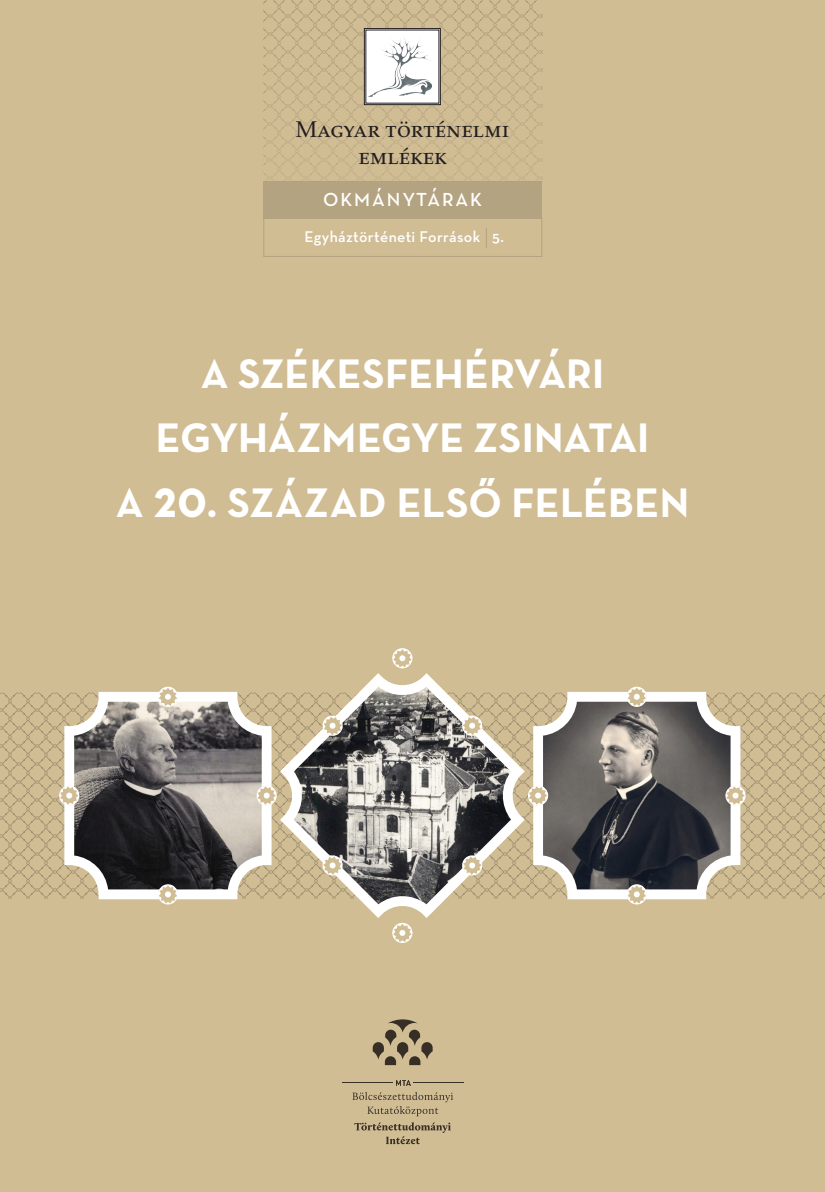
<style>
.page{position:relative;width:825px;height:1192px;background:#fff}
.page>*{position:absolute;margin:0;border:0;box-sizing:border-box;transform-origin:0 0}
.cim{font:700 42px "Neutra Text";letter-spacing:.005em;color:#fff}
.t1{font:22.75px "Palatino SC";color:#231f20}
.t2{font:600 19.25px "Neutra Text";letter-spacing:.1em;color:#fff}
.t3{font:600 15.75px "Neutra Text";letter-spacing:.02em;color:#fff}
.s1{font-size:54.25px}
</style>
<div class="page">
<div style="left:0;top:0;width:825px;height:1191px;background:#d1bd94"></div>
<svg style="left:0;top:692px;width:825px;height:206px"></svg>
<svg style="left:263px;top:0;width:279px;height:181px"></svg>
<svg style="left:364px;top:29px;width:76px;height:76px;background:#ececec"></svg>
<div style="left:364px;top:28px;width:77px;height:77px;border:1px solid #231f20"></div>
<img style="left:368px;top:38px;width:64px;height:59px">
<div style="left:263px;top:181px;width:279px;height:37px;background:#b4a381"></div>
<svg style="left:352px;top:1092px;width:101px;height:51px"></svg>
<svg style="left:396px;top:1080px;width:15px;height:5px"></svg>
<hr style="left:342px;top:1082px;width:51px;height:1px;background:#231f20">
<hr style="left:413px;top:1082px;width:51px;height:1px;background:#231f20">
<svg style="left:373px;top:1019px;width:60px;height:45px"></svg>
<svg style="left:486px;top:228px;width:1px;height:20px"></svg>
<svg style="left:392px;top:648px;width:20px;height:20px"></svg>
<svg style="left:392px;top:922px;width:20px;height:20px"></svg>
<svg style="left:64px;top:692px;width:208px;height:207px;background:#837f7a"></svg>
<svg style="left:158px;top:884px;width:20px;height:20px"></svg>
<svg style="left:158px;top:686px;width:20px;height:20px"></svg>
<svg style="left:59px;top:785px;width:20px;height:20px"></svg>
<svg style="left:257px;top:785px;width:20px;height:20px"></svg>
<svg style="left:533px;top:692px;width:207px;height:207px;background:#7a7774"></svg>
<svg style="left:627px;top:884px;width:20px;height:20px"></svg>
<svg style="left:627px;top:686px;width:20px;height:20px"></svg>
<svg style="left:528px;top:785px;width:20px;height:20px"></svg>
<svg style="left:725px;top:785px;width:21px;height:20px"></svg>
<svg style="left:280px;top:673px;width:245px;height:244px"></svg>
<svg style="left:461px;top:854px;width:22px;height:22px"></svg>
<svg style="left:322px;top:714px;width:22px;height:22px"></svg>
<svg style="left:322px;top:854px;width:22px;height:22px"></svg>
<svg style="left:461px;top:714px;width:22px;height:22px"></svg>
<p class="t1" style="left:296px;top:116px;width:215px">Magyar történelmi</p>
<p class="t1" style="left:358px;top:143px;width:90px">emlékek</p>
<p class="t2" style="left:323px;top:188px;width:161px">OKMÁNYTÁRAK</p>
<p class="t3" style="left:305px;top:227px;width:201px">Egyháztörténeti Források 5.</p>
<p class="cim" style="left:201px;top:347px;width:405px">A SZÉKESFEHÉRVÁRI</p>
<p class="cim" style="left:156px;top:412px;width:495px">EGYHÁZMEGYE ZSINATAI</p>
<p class="cim" style="left:116px;top:476px;width:575px">A <span class="s1">20</span>. SZÁZAD ELSO˝ FELÉBEN</p>
</div>
